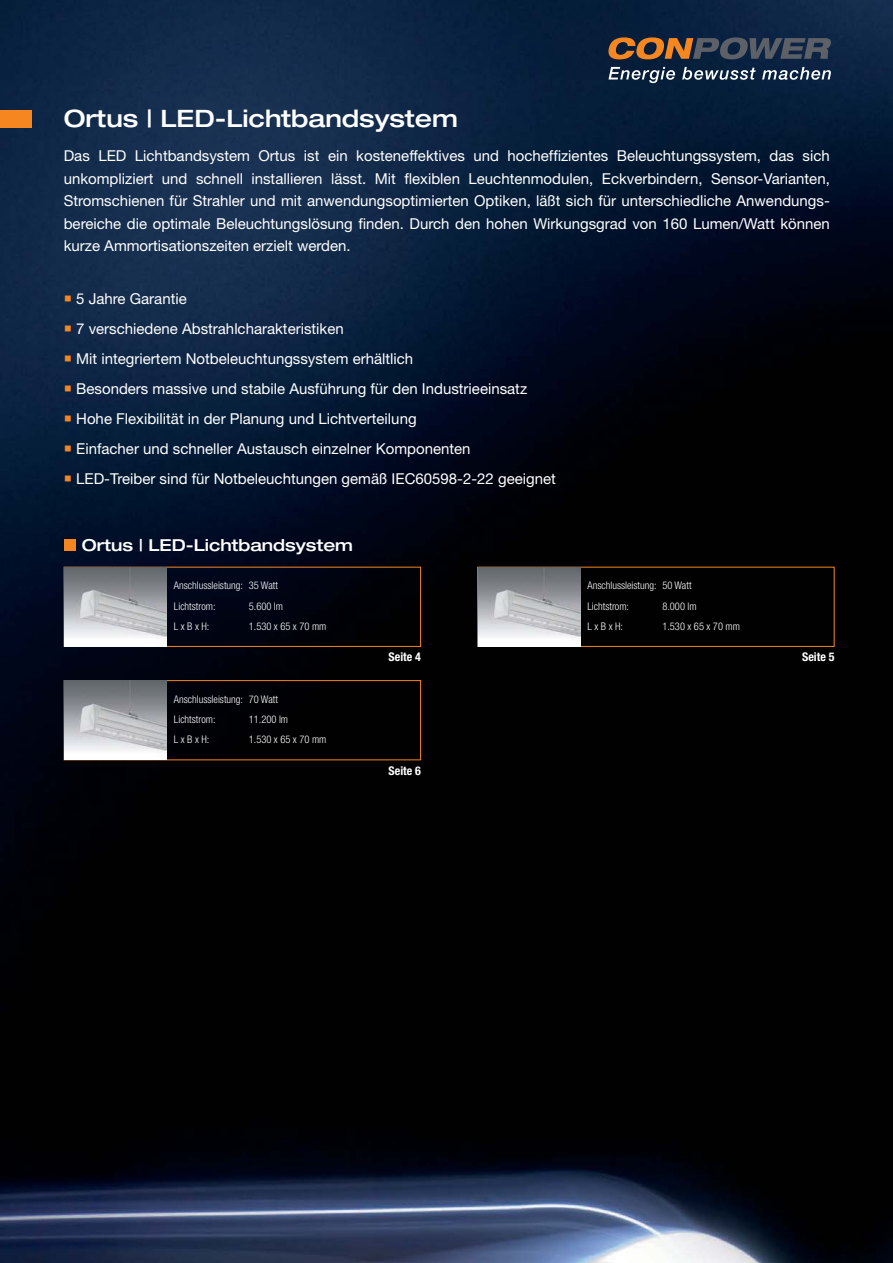
<style>
.page{position:relative;width:893px;height:1263px;background:#fff}
.page>*{position:absolute;margin:0;border:0;box-sizing:border-box;transform-origin:0 0}
.t1{font:500 expanded 24px "Helvetica Neue";color:#fff}
.t2{font:500 expanded 16.5px "Helvetica Neue";color:#fff}
.t3{font:15px/30px "Helvetica Neue";color:#fff;text-align:justify}
.t4{font:700 condensed 12px "Helvetica Neue";color:#fff}
.t5{font:300 condensed 10.5px/20.4px "Helvetica Neue";color:#fff}
</style>
<div class="page">
<img style="left:0;top:0;width:893px;height:1263px">
<svg style="left:608px;top:67px;width:67px;height:16px"></svg>
<svg style="left:682px;top:67px;width:74px;height:13px"></svg>
<svg style="left:762px;top:67px;width:69px;height:13px"></svg>
<svg style="left:607px;top:37px;width:224px;height:22px"></svg>
<div style="left:0;top:110px;width:31px;height:17px;background:#f6861f"></div>
<div style="left:64px;top:539px;width:12px;height:12px;background:#f6861f"></div>
<svg style="left:63px;top:566px;width:772px;height:81px"></svg>
<img style="left:64px;top:568px;width:103px;height:78px">
<div style="left:64px;top:680px;width:357px;height:80px;border:1px solid #f6861f"></div>
<img style="left:64px;top:681px;width:103px;height:78px">
<img style="left:478px;top:568px;width:102px;height:78px">
<svg style="left:65px;top:295px;width:6px;height:6px"></svg>
<svg style="left:65px;top:325px;width:6px;height:6px"></svg>
<svg style="left:65px;top:355px;width:6px;height:6px"></svg>
<svg style="left:65px;top:385px;width:6px;height:6px"></svg>
<svg style="left:65px;top:415px;width:6px;height:6px"></svg>
<svg style="left:65px;top:445px;width:6px;height:6px"></svg>
<svg style="left:65px;top:475px;width:6px;height:6px"></svg>
<h1 class="t1" style="left:64px;top:109px;width:396px">Ortus | LED-Lichtbandsystem</h1>
<p class="t3" style="left:64px;top:146px;width:768px;line-height:22.5px">Das LED Lichtbandsystem Ortus ist ein kosteneffektives und hocheffizientes Beleuchtungssystem, das sich unkompliziert und schnell installieren lässt. Mit flexiblen Leuchtenmodulen, Eckverbindern, Sensor-Varianten, Stromschienen für Strahler und mit anwendungsoptimierten Optiken, läßt sich für unterschiedliche Anwendungs&shy;bereiche die optimale Beleuchtungslösung finden. Durch den hohen Wirkungsgrad von 160 Lumen/Watt können kurze Ammortisationszeiten erzielt werden.</p>
<p class="t3" style="left:76px;top:285px;width:481px;text-align:left">5 Jahre Garantie<br>7 verschiedene Abstrahlcharakteristiken<br>Mit integriertem Notbeleuchtungssystem erhältlich<br>Besonders massive und stabile Ausführung für den Industrieeinsatz Hohe Flexibilität in der Planung und Lichtverteilung<br>Einfacher und schneller Austausch einzelner Komponenten<br>LED-Treiber sind für Notbeleuchtungen gemäß IEC60598-2-22 geeignet</p>
<p class="t2" style="left:82px;top:539px;width:272px">Ortus | LED-Lichtbandsystem</p>
<p class="t5" style="left:174px;top:576px;width:106px">Anschlussleistung: 35 Watt<br>Lichtstrom:</p>
<p class="t5" style="left:249px;top:597px;width:36px">5.600 lm</p>
<p class="t5" style="left:174px;top:617px;width:37px">L x B x H:</p>
<p class="t5" style="left:249px;top:617px;width:79px">1.530 x 65 x 70 mm</p>
<p class="t5" style="left:587px;top:576px;width:106px">Anschlussleistung: 50 Watt<br>Lichtstrom:</p>
<p class="t5" style="left:662px;top:597px;width:36px">8.000 lm</p>
<p class="t5" style="left:587px;top:617px;width:37px">L x B x H:</p>
<p class="t5" style="left:662px;top:617px;width:79px">1.530 x 65 x 70 mm</p>
<p class="t5" style="left:174px;top:690px;width:106px">Anschlussleistung: 70 Watt<br>Lichtstrom:</p>
<p class="t5" style="left:249px;top:710px;width:41px">11.200 lm</p>
<p class="t5" style="left:174px;top:730px;width:37px">L x B x H:</p>
<p class="t5" style="left:249px;top:730px;width:79px">1.530 x 65 x 70 mm</p>
<p class="t4" style="left:388px;top:652px;width:34px">Seite 4</p>
<p class="t4" style="left:802px;top:652px;width:34px">Seite 5</p>
<p class="t4" style="left:388px;top:766px;width:34px">Seite 6</p>
</div>
